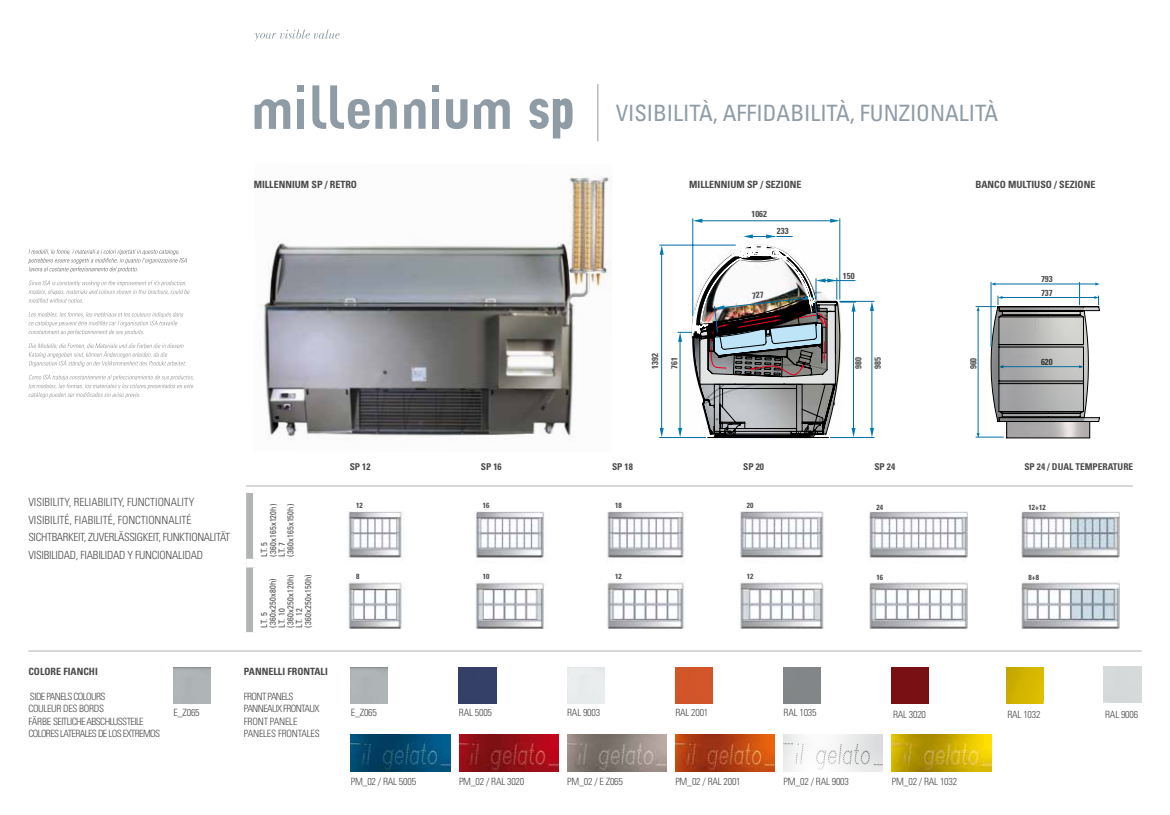
<style>
.page{position:relative;width:1170px;height:815px;background:#fff}
.page>*{position:absolute;margin:0;border:0;box-sizing:border-box;transform-origin:0 0}
.t1{font:condensed 22.5px "Univers LT Std";color:#8f9ca5}
.t2{font:300 condensed 11.25px/17.5px "Univers LT Std";letter-spacing:-.02em;color:#4b4b4d}
.t3{font:300 condensed 10px/12.5px "Univers LT Std";letter-spacing:-.06em;color:#4b4b4d}
.t4{font:300 condensed 10px "Univers LT Std";letter-spacing:-.02em;color:#4b4b4d}
.t5{font:700 condensed 10px "Univers LT Std";color:#4b4b4d}
.t6{font:700 condensed 9.38px "Univers LT Std";color:#4b4b4d}
.t7{font:700 condensed 8.75px/14px "Univers LT Std";color:#4b4b4d}
.t8{font:condensed 8.5px/8.8px "Univers LT Std";letter-spacing:.025em;color:#4b4b4d}
.t9{font:700 condensed 7.5px "Univers LT Std";color:#4b4b4d}
</style>
<div class="page">
<svg style="left:254px;top:29px;width:85px;height:12px"></svg>
<hr style="left:597px;top:84px;width:1px;height:57px;background:#8f9ca5">
<hr style="left:28px;top:651px;width:1113px;height:1px;background:#b1b3b4">
<svg style="left:246px;top:493px;width:7px;height:139px"></svg>
<div style="left:246px;top:559px;width:9px;height:8px;background:#fff"></div>
<svg style="left:529px;top:99px;width:43px;height:40px"></svg>
<div style="left:297px;top:99px;width:7px;height:30px;background:#8f9ca5"></div>
<div style="left:432px;top:99px;width:7px;height:30px;background:#8f9ca5"></div>
<div style="left:297px;top:85px;width:7px;height:7px;background:#8f9ca5"></div>
<div style="left:432px;top:85px;width:7px;height:7px;background:#8f9ca5"></div>
<svg style="left:474px;top:99px;width:35px;height:30px"></svg>
<svg style="left:254px;top:99px;width:36px;height:30px"></svg>
<svg style="left:404px;top:99px;width:21px;height:30px"></svg>
<svg style="left:446px;top:99px;width:21px;height:30px"></svg>
<svg style="left:312px;top:85px;width:85px;height:44px"></svg>
<img style="left:347px;top:511px;width:57px;height:47px">
<img style="left:475px;top:511px;width:70px;height:47px">
<img style="left:606px;top:511px;width:78px;height:47px">
<img style="left:739px;top:511px;width:85px;height:47px">
<img style="left:869px;top:512px;width:97px;height:46px">
<img style="left:1021px;top:512px;width:97px;height:46px">
<img style="left:346px;top:582px;width:56px;height:46px">
<img style="left:475px;top:582px;width:70px;height:46px">
<img style="left:607px;top:582px;width:77px;height:46px">
<img style="left:739px;top:582px;width:85px;height:46px">
<img style="left:869px;top:582px;width:97px;height:47px">
<img style="left:1021px;top:582px;width:97px;height:47px">
<hr style="left:839px;top:301px;width:35px;height:1px;background:#006da3">
<hr style="left:830px;top:437px;width:44px;height:1px;background:#006da3">
<hr style="left:659px;top:245px;width:76px;height:1px;background:#006da3">
<hr style="left:659px;top:437px;width:46px;height:1px;background:#006da3">
<hr style="left:692px;top:219px;width:1px;height:97px;background:#006da3">
<hr style="left:839px;top:219px;width:1px;height:80px;background:#006da3">
<hr style="left:696px;top:221px;width:136px;height:1px;background:#006da3">
<svg style="left:830px;top:219px;width:9px;height:4px"></svg>
<svg style="left:692px;top:219px;width:10px;height:4px"></svg>
<hr style="left:871px;top:309px;width:1px;height:120px;background:#006da3">
<svg style="left:870px;top:428px;width:3px;height:9px"></svg>
<svg style="left:869px;top:301px;width:4px;height:10px"></svg>
<hr style="left:661px;top:253px;width:1px;height:176px;background:#006da3">
<svg style="left:659px;top:428px;width:4px;height:9px"></svg>
<svg style="left:659px;top:245px;width:4px;height:10px"></svg>
<svg style="left:975px;top:282px;width:124px;height:156px"></svg>
<hr style="left:977px;top:310px;width:1px;height:124px;background:#006da3">
<hr style="left:1000px;top:366px;width:79px;height:1px;background:#006da3">
<img style="left:263px;top:175px;width:349px;height:265px">
<hr style="left:246px;top:486px;width:886px;height:1px;background:#b1b3b4">
<img style="left:459px;top:667px;width:37px;height:37px">
<img style="left:675px;top:667px;width:37px;height:37px">
<div style="left:891px;top:667px;width:37px;height:37px;background:#781014"></div>
<img style="left:1006px;top:667px;width:37px;height:37px">
<img style="left:351px;top:734px;width:99px;height:38px">
<img style="left:459px;top:734px;width:99px;height:38px">
<img style="left:567px;top:734px;width:99px;height:38px">
<img style="left:675px;top:734px;width:99px;height:38px">
<img style="left:783px;top:734px;width:99px;height:38px">
<img style="left:891px;top:734px;width:100px;height:38px">
<svg style="left:28px;top:249px;width:159px;height:23px"></svg>
<svg style="left:29px;top:281px;width:161px;height:22px"></svg>
<svg style="left:28px;top:312px;width:155px;height:23px"></svg>
<svg style="left:29px;top:343px;width:157px;height:24px"></svg>
<svg style="left:28px;top:375px;width:166px;height:23px"></svg>
<svg style="left:678px;top:234px;width:177px;height:204px"></svg>
<h1 class="t1" style="left:615px;top:98px;width:384px">VISIBILITÀ, AFFIDABILITÀ, FUNZIONALITÀ</h1>
<p class="t5" style="left:254px;top:178px;width:105px">MILLENNIUM SP / RETRO</p>
<p class="t5" style="left:689px;top:178px;width:114px">MILLENNIUM SP / SEZIONE</p>
<p class="t5" style="left:975px;top:178px;width:121px">BANCO MULTIUSO / SEZIONE</p>
<p class="t7" style="left:751px;top:207px;width:17px">1062</p>
<p class="t7" style="left:776px;top:224px;width:13px">233</p>
<p class="t7" style="left:842px;top:268px;width:13px">150</p>
<p class="t7" style="left:648px;top:369px;width:17px;rotate:-90deg">1392</p>
<p class="t7" style="left:667px;top:369px;width:13px;rotate:-90deg">761</p>
<p class="t7" style="left:851px;top:369px;width:13px;rotate:-90deg">980</p>
<p class="t7" style="left:870px;top:369px;width:13px;rotate:-90deg">985</p>
<p class="t7" style="left:966px;top:369px;width:13px;rotate:-90deg">960</p>
<p class="t7" style="left:1040px;top:272px;width:13px">793<br>737</p>
<p class="t7" style="left:1040px;top:355px;width:13px">620</p>
<p class="t2" style="left:28px;top:494px;width:203px">VISIBILITY, RELIABILITY, FUNCTIONALITY VISIBILITÉ, FIABILITÉ, FONCTIONNALITÉ SICHTBARKEIT, ZUVERLÄSSIGKEIT, FUNKTIONALITÄT VISIBILIDAD, FIABILIDAD Y FUNCIONALIDAD</p>
<p class="t8" style="left:260px;top:557px;width:55px;rotate:-90deg">LT. 5 (360x165x120h)<br>LT. 7 (360x165x150h)</p>
<p class="t8" style="left:260px;top:628px;width:55px;rotate:-90deg">LT. 5 (360x250x80h)<br>LT. 10 (360x250x120h)<br>LT. 12 (360x250x150h)</p>
<p class="t6" style="left:350px;top:461px;width:22px">SP 12</p>
<p class="t6" style="left:481px;top:461px;width:22px">SP 16</p>
<p class="t6" style="left:612px;top:461px;width:22px">SP 18</p>
<p class="t6" style="left:743px;top:461px;width:22px">SP 20</p>
<p class="t6" style="left:874px;top:461px;width:22px">SP 24</p>
<p class="t6" style="left:1024px;top:461px;width:110px">SP 24 / DUAL TEMPERATURE</p>
<p class="t9" style="left:356px;top:501px;width:8px">12</p>
<p class="t9" style="left:483px;top:501px;width:8px">16</p>
<p class="t9" style="left:615px;top:501px;width:8px">18</p>
<p class="t9" style="left:746px;top:501px;width:8px">20</p>
<p class="t9" style="left:876px;top:502px;width:8px">24</p>
<p class="t9" style="left:1028px;top:502px;width:19px">12+12</p>
<p class="t9" style="left:356px;top:572px;width:5px">8</p>
<p class="t9" style="left:483px;top:572px;width:8px">10</p>
<p class="t9" style="left:615px;top:572px;width:8px">12</p>
<p class="t9" style="left:746px;top:572px;width:8px">12</p>
<p class="t9" style="left:876px;top:573px;width:8px">16</p>
<p class="t9" style="left:1028px;top:573px;width:12px">8+8</p>
<p class="t5" style="left:28px;top:665px;width:71px">COLORE FIANCHI</p>
<p class="t3" style="left:28px;top:690px;width:133px">SIDE PANELS COLOURS<br>COULEUR DES BORDS<br>FÄRBE SEITLICHE ABSCHLUSSTEILE<br>COLORES LATERALES DE LOS EXTREMOS</p>
<p class="t5" style="left:244px;top:665px;width:85px">PANNELLI FRONTALI</p>
<p class="t3" style="left:244px;top:690px;width:77px">FRONT PANELS<br>PANNEAUX FRONTAUX<br>FRONT PANELE<br>PANELES FRONTALES</p>
<p class="t4" style="left:173px;top:707px;width:28px">E_Z065</p>
<p class="t4" style="left:893px;top:708px;width:35px">RAL 3020</p>
<p class="t4" style="left:1007px;top:708px;width:35px">RAL 1032</p>
<p class="t4" style="left:1105px;top:708px;width:35px">RAL 9006</p>
<p class="t4" style="left:351px;top:707px;width:28px">E_Z065</p>
<p class="t4" style="left:459px;top:707px;width:35px">RAL 5005</p>
<p class="t4" style="left:567px;top:707px;width:35px">RAL 9003</p>
<p class="t4" style="left:675px;top:707px;width:35px">RAL 2001</p>
<p class="t4" style="left:783px;top:707px;width:35px">RAL 1035</p>
<p class="t4" style="left:351px;top:776px;width:67px">PM_02 / RAL 5005</p>
<p class="t4" style="left:459px;top:776px;width:67px">PM_02 / RAL 3020</p>
<p class="t4" style="left:567px;top:776px;width:57px">PM_02 / E Z065</p>
<p class="t4" style="left:675px;top:776px;width:67px">PM_02 / RAL 2001</p>
<p class="t4" style="left:783px;top:776px;width:67px">PM_02 / RAL 9003</p>
<p class="t4" style="left:891px;top:776px;width:67px">PM_02 / RAL 1032</p>
</div>
